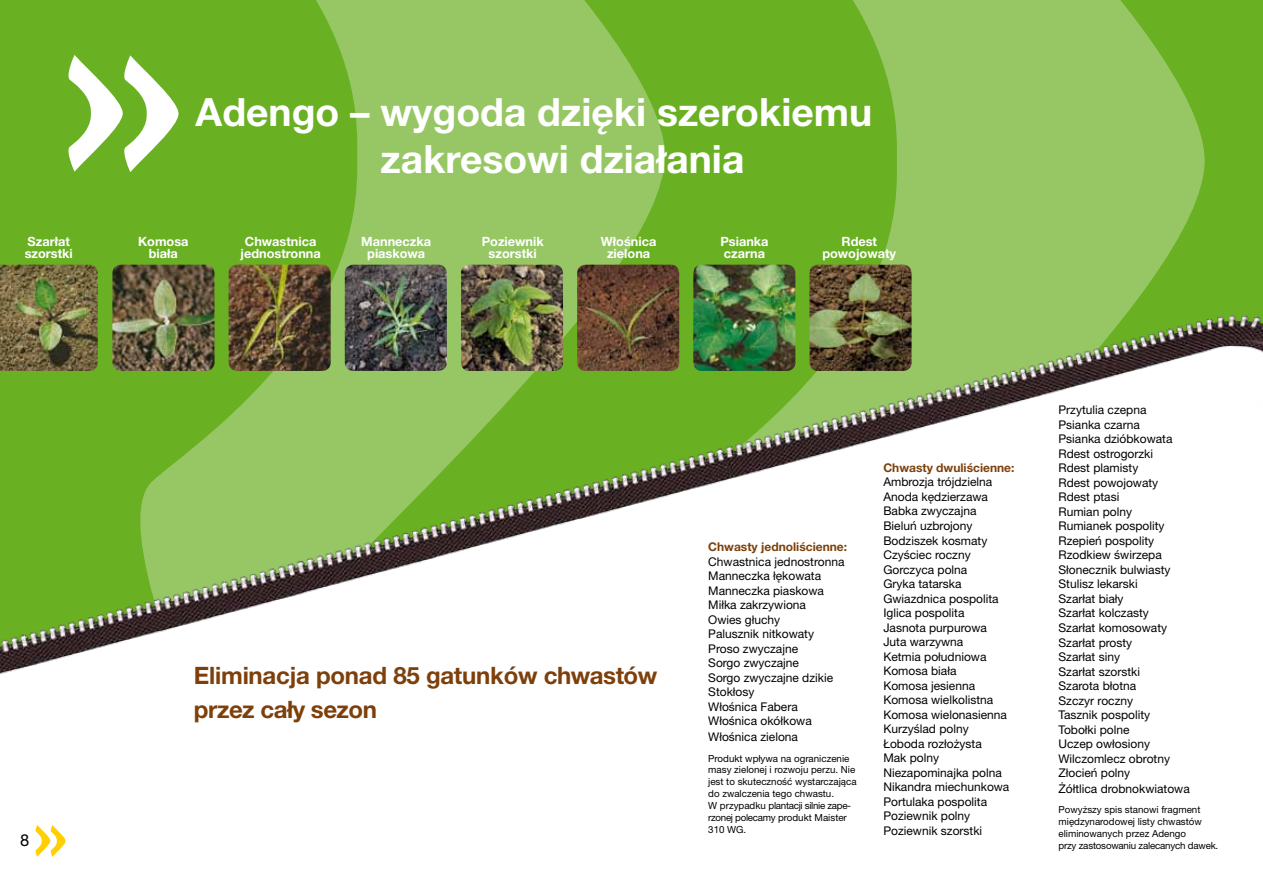
<style>
.page{position:relative;width:1263px;height:893px;background:#fff}
.page>*{position:absolute;margin:0;border:0;box-sizing:border-box;transform-origin:0 0}
.t1{font:700 39px/46.8px "Helvetica Neue LT Pro";color:#fff}
.t2{font:700 24px/34.5px "Helvetica Neue LT Pro";letter-spacing:-.01em;color:#7d400b}
.t3{font:16.5px "Helvetica Neue LT Pro";color:#000}
.t4{font:700 12.75px/12px "Helvetica Neue LT Pro";color:#fff;text-align:center}
.t5{font:12px/14.5px "Helvetica Neue LT Pro";color:#000}
.t6{font:700 12px "Helvetica Neue LT Pro";color:#7d400b}
.t7{font:9.75px/11.9px "Helvetica Neue LT Pro";color:#000}
</style>
<div class="page">
<img style="left:0;top:0;width:1263px;height:857px">
<img style="left:0;top:265px;width:98px;height:106px">
<img style="left:112px;top:265px;width:102px;height:106px">
<img style="left:229px;top:265px;width:102px;height:106px">
<img style="left:345px;top:265px;width:102px;height:106px">
<img style="left:461px;top:265px;width:102px;height:106px">
<img style="left:577px;top:265px;width:102px;height:106px">
<img style="left:693px;top:265px;width:102px;height:106px">
<img style="left:809px;top:265px;width:102px;height:106px">
<h1 class="t1" style="left:380px;top:87px;width:493px;text-indent:-185px">Adengo – wygoda dzięki szerokiemu zakresowi działania</h1>
<p class="t4" style="left:25px;top:235px;width:50px;text-align:left">Szarłat szorstki</p>
<p class="t4" style="left:240px;top:235px;width:82px">Chwastnica jednostronna</p>
<p class="t4" style="left:361px;top:235px;width:71px">Manneczka piaskowa</p>
<p class="t4" style="left:482px;top:235px;width:64px">Poziewnik szorstki</p>
<p class="t4" style="left:601px;top:235px;width:57px">Włośnica zielona</p>
<p class="t4" style="left:720px;top:235px;width:50px;text-align:left">Psianka czarna</p>
<p class="t4" style="left:822px;top:235px;width:75px">Rdest powojowaty</p>
<p class="t4" style="left:138px;top:235px;width:52px">Komosa biała</p>
<h3 class="t3" style="left:20px;top:830px;width:11px">8</h3>
<h2 class="t2" style="left:194px;top:657px;width:465px">Eliminacja ponad 85 gatunków chwastów przez cały sezon</h2>
<p class="t6" style="left:708px;top:539px;width:140px">Chwasty jednoliścienne:</p>
<p class="t5" style="left:708px;top:554px;width:138px">Chwastnica jednostronna<br>Manneczka łękowata<br>Manneczka piaskowa<br>Miłka zakrzywiona<br>Owies głuchy<br>Palusznik nitkowaty<br>Proso zwyczajne<br>Sorgo zwyczajne<br>Sorgo zwyczajne dzikie<br>Stokłosy<br>Włośnica Fabera<br>Włośnica okółkowa</p>
<p class="t5" style="left:708px;top:729px;width:91px">Włośnica zielona</p>
<p class="t7" style="left:708px;top:752px;width:150px">Produkt wpływa na ograniczenie masy zielonej i rozwoju perzu. Nie jest to skuteczność wystarczająca do zwalczenia tego chwastu.<br>W przypadku plantacji silnie zape&shy;rzonej polecamy produkt Maister<br>310 WG.</p>
<p class="t6" style="left:883px;top:460px;width:133px">Chwasty dwuliścienne:</p>
<p class="t5" style="left:883px;top:475px;width:128px">Ambrozja trójdzielna<br>Anoda kędzierzawa<br>Babka zwyczajna<br>Bieluń uzbrojony<br>Bodziszek kosmaty<br>Czyściec roczny<br>Gorczyca polna<br>Gryka tatarska<br>Gwiazdnica pospolita<br>Iglica pospolita<br>Jasnota purpurowa<br>Juta warzywna<br>Ketmia południowa<br>Komosa biała<br>Komosa jesienna<br>Komosa wielkolistna<br>Komosa wielonasienna<br>Kurzyślad polny<br>Łoboda rozłożysta<br>Mak polny<br>Niezapominajka polna<br>Nikandra miechunkowa<br>Portulaka pospolita<br>Poziewnik polny<br>Poziewnik szorstki</p>
<p class="t5" style="left:1058px;top:402px;width:115px">Przytulia czepna<br>Psianka czarna<br>Psianka dzióbkowata<br>Rdest ostrogorzki<br>Rdest plamisty<br>Rdest powojowaty<br>Rdest ptasi<br>Rumian polny<br>Rumianek pospolity<br>Rzepień pospolity<br>Rzodkiew świrzepa<br>Słonecznik bulwiasty<br>Stulisz lekarski<br>Szarłat biały<br>Szarłat kolczasty<br>Szarłat komosowaty<br>Szarłat prosty<br>Szarłat siny<br>Szarłat szorstki<br>Szarota błotna<br>Szczyr roczny<br>Tasznik pospolity<br>Tobołki polne<br>Uczep owłosiony<br>Wilczomlecz obrotny<br>Złocień polny</p>
<p class="t5" style="left:1058px;top:781px;width:133px">Żółtlica drobnokwiatowa</p>
<p class="t7" style="left:1058px;top:804px;width:161px">Powyższy spis stanowi fragment międzynarodowej listy chwastów eliminowanych przez Adengo<br>przy zastosowaniu zalecanych dawek.</p>
</div>
